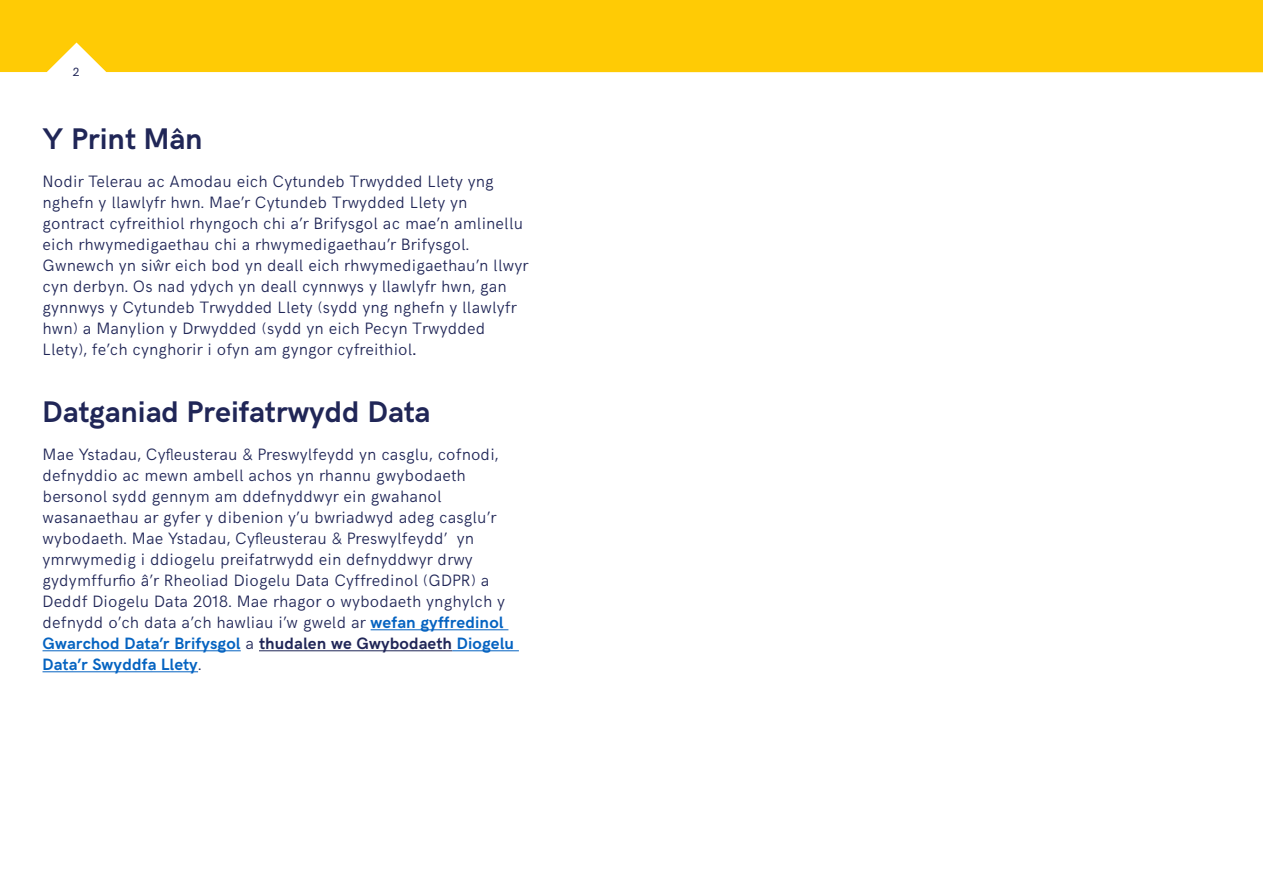
<style>
.page{position:relative;width:1263px;height:893px;background:#fff}
.page>*{position:absolute;margin:0;border:0;box-sizing:border-box;transform-origin:0 0}
.t1{font:700 30px "HK Grotesk";color:#202657}
.t2{font:300 16.5px/21px "HK Grotesk";letter-spacing:.01em;color:#202657}
.t3{font:12px "HK Grotesk";color:#202657}
.s1{font-size:19.5px}
.s2{font-weight:700;color:#0563c1}
.s3{font-weight:700}
</style>
<div class="page">
<hr style="left:371px;top:629px;width:137px;height:1px;background:#0563c1">
<hr style="left:43px;top:650px;width:198px;height:1px;background:#0563c1">
<hr style="left:259px;top:650px;width:193px;height:1px;background:#202657">
<hr style="left:452px;top:650px;width:67px;height:1px;background:#0563c1">
<hr style="left:43px;top:671px;width:155px;height:1px;background:#0563c1">
<div style="left:0;top:0;width:1263px;height:72px;background:#ffcb05"></div>
<p class="t3" style="left:73px;top:63px;width:8px">2</p>
<h1 class="t1" style="left:43px;top:116px;width:162px">Y Print Mân</h1>
<p class="t2" style="left:43px;top:169px;width:487px">Nodir Telerau ac Amodau eich Cytundeb Trwydded Llety yng nghefn y llawlyfr hwn. Mae’r Cytundeb Trwydded Llety yn gontract cyfreithiol rhyngoch chi a’r Brifysgol ac mae’n amlinellu eich rhwymedigaethau chi a rhwymedigaethau’r Brifysgol.<br>Gwnewch yn siŵr eich bod yn deall eich rhwymedigaethau’n llwyr cyn derbyn. Os nad ydych yn deall cynnwys y llawlyfr hwn, gan gynnwys y Cytundeb Trwydded Llety (sydd yng nghefn y llawlyfr hwn) a Manylion y Drwydded (sydd yn eich Pecyn Trwydded Llety), fe’ch cynghorir i ofyn am gyngor cyfreithiol<span class="s1">.</span></p>
<h1 class="t1" style="left:43px;top:389px;width:389px">Datganiad Preifatrwydd Data</h1>
<p class="t2" style="left:43px;top:443px;width:473px">Mae Ystadau, Cyfleusterau &amp; Preswylfeydd yn casglu, cofnodi, defnyddio ac mewn ambell achos yn rhannu gwybodaeth bersonol sydd gennym am ddefnyddwyr ein gwahanol wasanaethau ar gyfer y dibenion y’u bwriadwyd adeg casglu’r wybodaeth. Mae Ystadau, Cyfleusterau &amp; Preswylfeydd’ yn ymrwymedig i ddiogelu preifatrwydd ein defnyddwyr drwy gydymffurfio â’r Rheoliad Diogelu Data Cyffredinol (GDPR) a Deddf Diogelu Data 2018. Mae rhagor o wybodaeth ynghylch y defnydd o’ch data a’ch hawliau i’w gweld ar <span class="s2">wefan gyffredinol Gwarchod Data’r Brifysgol</span> a <span class="s3">thudalen we Gwybodaeth</span> <span class="s2">Diogelu Data’r Swyddfa Llety</span>.</p>
</div>
